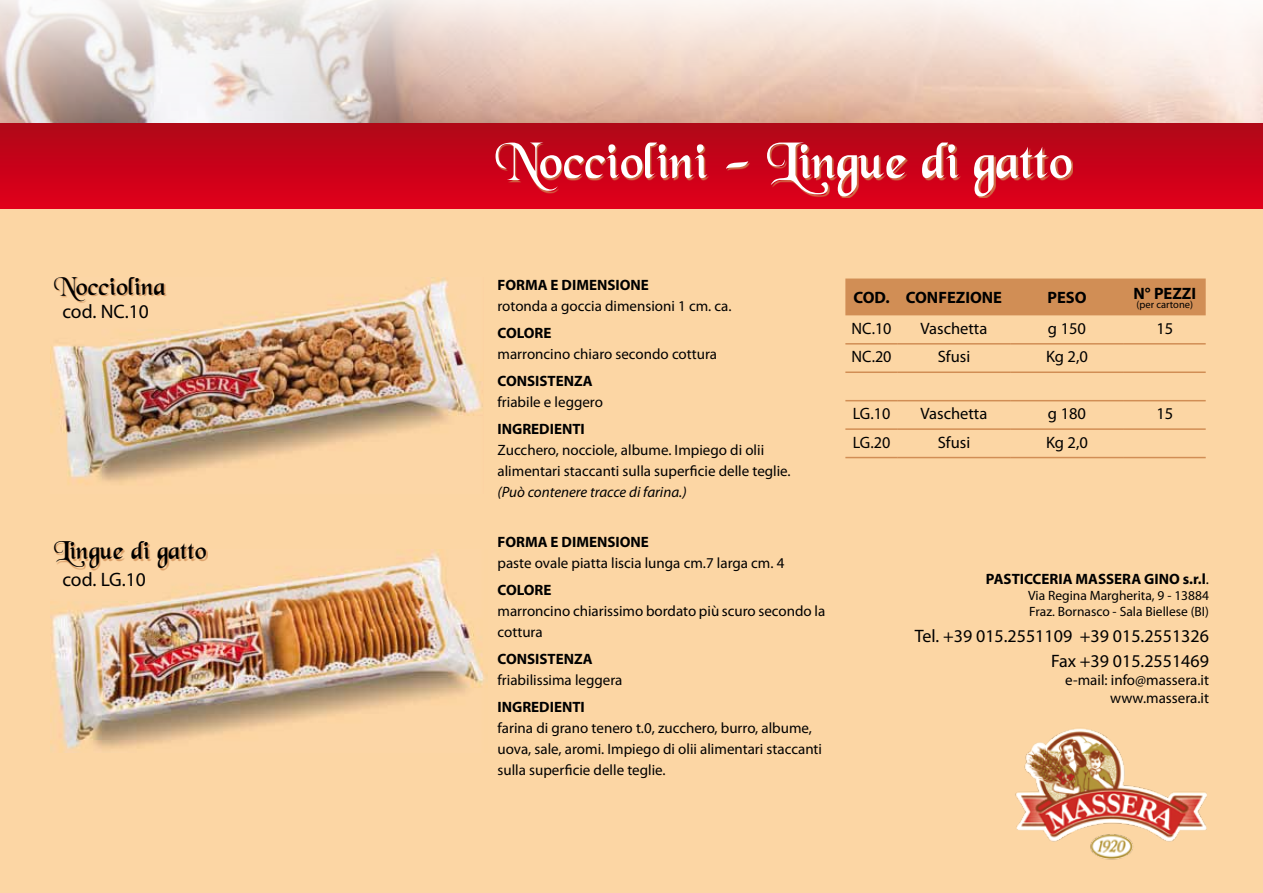
<style>
.page{position:relative;width:1263px;height:893px;background:#fff}
.page>*{position:absolute;margin:0;border:0;box-sizing:border-box;transform-origin:0 0}
.t1{font:54px "Black Chancery";color:#fff}
.t2{font:27px "Black Chancery";color:#000}
.t3{font:19.5px "Myriad Pro";color:#000}
.t4{font:18px/25.5px "Myriad Pro";color:#000;text-align:right}
.t5{font:16.5px "Myriad Pro";color:#000}
.t6{font:700 16.5px "Myriad Pro";color:#000}
.t7{font:15px/21px "Myriad Pro";color:#000}
.t8{font:700 15px "Myriad Pro";color:#000}
.t9{font:italic 15px "Myriad Pro";color:#000}
.t10{font:13.5px/16.2px "Myriad Pro";color:#000}
.t11{font:10.5px "Myriad Pro";color:#000}
.s1{font-weight:400}
</style>
<div class="page">
<div style="left:0;top:137px;width:1263px;height:756px;background:#fcd6a4"></div>
<img style="left:1015px;top:728px;width:192px;height:132px">
<svg style="left:0;top:0;width:1263px;height:123px"></svg>
<div style="left:0;top:123px;width:1263px;height:85px;background:linear-gradient(to bottom,#af0717,#e1001a)"></div>
<img style="left:51px;top:278px;width:432px;height:205px">
<img style="left:51px;top:549px;width:434px;height:203px">
<div style="left:497px;top:144px;width:576px;height:54px;background:#d18e55;opacity:.75"></div>
<div style="left:56px;top:279px;width:111px;height:24px;background:#d18e55;opacity:.75"></div>
<div style="left:56px;top:543px;width:152px;height:27px;background:#d18e55;opacity:.75"></div>
<div style="left:845px;top:279px;width:361px;height:36px;background:#d18e55"></div>
<hr style="left:845px;top:343px;width:53px;height:2px;background:#d18e55">
<hr style="left:898px;top:343px;width:112px;height:2px;background:#d18e55">
<hr style="left:1010px;top:343px;width:114px;height:2px;background:#d18e55">
<hr style="left:1124px;top:343px;width:82px;height:2px;background:#d18e55">
<hr style="left:845px;top:371px;width:53px;height:2px;background:#d18e55">
<hr style="left:898px;top:371px;width:112px;height:2px;background:#d18e55">
<hr style="left:1010px;top:371px;width:114px;height:2px;background:#d18e55">
<hr style="left:1124px;top:371px;width:82px;height:2px;background:#d18e55">
<hr style="left:845px;top:400px;width:53px;height:1px;background:#d18e55">
<hr style="left:898px;top:400px;width:112px;height:1px;background:#d18e55">
<hr style="left:1010px;top:400px;width:114px;height:1px;background:#d18e55">
<hr style="left:1124px;top:400px;width:82px;height:1px;background:#d18e55">
<hr style="left:845px;top:428px;width:53px;height:2px;background:#d18e55">
<hr style="left:898px;top:428px;width:112px;height:2px;background:#d18e55">
<hr style="left:1010px;top:428px;width:114px;height:2px;background:#d18e55">
<hr style="left:1124px;top:428px;width:82px;height:2px;background:#d18e55">
<hr style="left:845px;top:457px;width:53px;height:1px;background:#d18e55">
<hr style="left:898px;top:457px;width:112px;height:1px;background:#d18e55">
<hr style="left:1010px;top:457px;width:114px;height:1px;background:#d18e55">
<hr style="left:1124px;top:457px;width:82px;height:1px;background:#d18e55">
<h2 class="t2" style="left:54px;top:277px;width:113px">Nocciolina</h2>
<h3 class="t3" style="left:62px;top:299px;width:88px">cod. NC.10</h3>
<h2 class="t2" style="left:54px;top:541px;width:155px">Lingue di gatto</h2>
<h3 class="t3" style="left:62px;top:567px;width:85px">cod. LG.10</h3>
<h1 class="t1" style="left:495px;top:142px;width:579px">Nocciolini - Lingue di gatto</h1>
<p class="t8" style="left:497px;top:275px;width:153px">FORMA E DIMENSIONE</p>
<p class="t7" style="left:497px;top:295px;width:236px">rotonda a goccia dimensioni 1 cm. ca.</p>
<p class="t8" style="left:497px;top:323px;width:55px">COLORE</p>
<p class="t7" style="left:497px;top:343px;width:221px">marroncino chiaro secondo cottura</p>
<p class="t8" style="left:497px;top:371px;width:97px">CONSISTENZA</p>
<p class="t7" style="left:497px;top:391px;width:107px">friabile e leggero</p>
<p class="t8" style="left:497px;top:419px;width:89px">INGREDIENTI</p>
<p class="t7" style="left:497px;top:439px;width:295px">Zucchero, nocciole, albume. Impiego di olii alimentari staccanti sulla superficie delle teglie.</p>
<p class="t9" style="left:497px;top:482px;width:191px">(Può contenere tracce di farina.)</p>
<p class="t8" style="left:497px;top:532px;width:153px">FORMA E DIMENSIONE</p>
<p class="t7" style="left:497px;top:552px;width:288px">paste ovale piatta liscia lunga cm.7 larga cm. 4</p>
<p class="t8" style="left:497px;top:580px;width:55px">COLORE</p>
<p class="t7" style="left:497px;top:600px;width:329px">marroncino chiarissimo bordato più scuro secondo la cottura</p>
<p class="t8" style="left:497px;top:649px;width:97px">CONSISTENZA</p>
<p class="t7" style="left:497px;top:669px;width:126px">friabilissima leggera</p>
<p class="t8" style="left:497px;top:697px;width:89px">INGREDIENTI</p>
<p class="t7" style="left:497px;top:717px;width:326px">farina di grano tenero t.0, zucchero, burro, albume, uova, sale, aromi. Impiego di olii alimentari staccanti sulla superficie delle teglie.</p>
<p class="t6" style="left:853px;top:287px;width:150px">COD. CONFEZIONE</p>
<p class="t6" style="left:1047px;top:287px;width:41px">PESO</p>
<p class="t6" style="left:1133px;top:282px;width:64px">N° PEZZI</p>
<p class="t11" style="left:1136px;top:298px;width:58px">(per cartone)</p>
<p class="t5" style="left:852px;top:318px;width:41px">NC.10</p>
<p class="t5" style="left:920px;top:318px;width:68px">Vaschetta</p>
<p class="t5" style="left:1048px;top:318px;width:40px">g 150</p>
<p class="t5" style="left:1156px;top:318px;width:18px">15</p>
<p class="t5" style="left:852px;top:346px;width:41px">NC.20</p>
<p class="t5" style="left:938px;top:346px;width:34px">Sfusi</p>
<p class="t5" style="left:1046px;top:346px;width:43px">Kg 2,0</p>
<p class="t5" style="left:853px;top:403px;width:39px">LG.10</p>
<p class="t5" style="left:920px;top:403px;width:68px">Vaschetta</p>
<p class="t5" style="left:1048px;top:403px;width:40px">g 180</p>
<p class="t5" style="left:1156px;top:403px;width:18px">15</p>
<p class="t5" style="left:853px;top:432px;width:39px">LG.20</p>
<p class="t5" style="left:938px;top:432px;width:34px">Sfusi</p>
<p class="t5" style="left:1046px;top:432px;width:43px">Kg 2,0</p>
<p class="t8" style="left:986px;top:569px;width:225px">PASTICCERIA MASSERA GINO s.r.l<span class="s1">.</span></p>
<p class="t10" style="left:1028px;top:587px;width:182px">Via Regina Margherita, 9 - 13884<br>Fraz. Bornasco - Sala Biellese (BI)</p>
<p class="t4" style="left:915px;top:623px;width:296px">Tel. +39 015.2551109 +39 015.2551326<br>Fax +39 015.2551469</p>
<p class="t7" style="left:1065px;top:671px;width:145px;line-height:18px;text-align:right">e-mail: info@massera.it www.massera.it</p>
</div>
